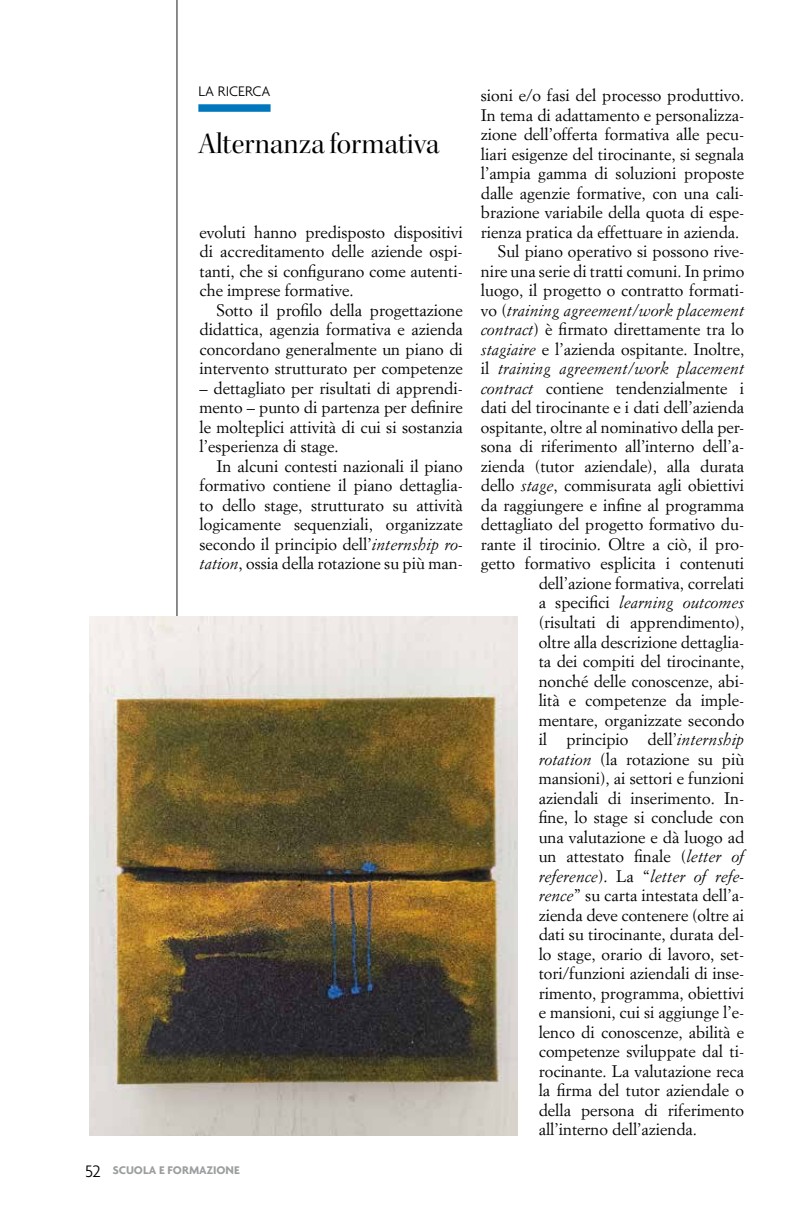
<style>
.page{position:relative;width:808px;height:1221px;background:#fff}
.page>*{position:absolute;margin:0;border:0;box-sizing:border-box;transform-origin:0 0}
.t1{font:30px "Kepler Std Disp";color:#000}
.t2{font:16.5px/19.5px "Simoncini Garamond";color:#000;text-align:justify}
.t3{font:italic 16.5px "Simoncini Garamond";color:#000}
.t4{font:300 15px "Agenda";color:#000}
.t5{font:700 12px "Agenda";color:#9c9e9f}
.s1{font-style:italic}
.s2{font-weight:300;font-size:18px;color:#000}
.s3{font-style:normal}
</style>
<div class="page">
<hr style="left:177px;top:0;width:1px;height:1135px;background:#000">
<div style="left:198px;top:104px;width:73px;height:8px;background:#0076bd"></div>
<img style="left:89px;top:617px;width:428px;height:518px">
<p class="t4" style="left:198px;top:82px;width:74px">LA RICERCA</p>
<h1 class="t1" style="left:198px;top:127px;width:242px">Alternanza formativa</h1>
<p class="t2" style="left:199px;top:222px;width:265px">evoluti hanno predisposto dispositivi di accreditamento delle aziende ospi&shy;tanti, che si configurano come autenti&shy;che imprese formative.</p>
<p class="t2" style="left:199px;top:300px;width:265px;text-indent:17px">Sotto il profilo della progettazione didattica, agenzia formativa e azienda concordano generalmente un piano di intervento strutturato per competenze</p>
<p class="t2" style="left:199px;top:378px;width:265px">– dettagliato per risultati di apprendi&shy;mento – punto di partenza per definire le molteplici attività di cui si sostanzia l’esperienza di stage.</p>
<p class="t2" style="left:199px;top:456px;width:265px;text-indent:17px">In alcuni contesti nazionali il piano formativo contiene il piano dettaglia&shy;to dello stage, strutturato su attività logicamente sequenziali, organizzate secondo il principio dell’<span class="s1">internship ro&shy;tation</span>, ossia della rotazione su più man-</p>
<p class="t5" style="left:85px;top:1162px;width:156px"><span class="s2">52</span> SCUOLA E FORMAZIONE</p>
<p class="t2" style="left:481px;top:85px;width:265px">sioni e/o fasi del processo produttivo.</p>
<p class="t2" style="left:481px;top:105px;width:265px">In tema di adattamento e personalizza-</p>
<p class="t2" style="left:481px;top:124px;width:265px">zione dell’offerta formativa alle pecu-</p>
<p class="t2" style="left:481px;top:144px;width:265px">liari esigenze del tirocinante, si segnala</p>
<p class="t2" style="left:481px;top:163px;width:265px">l’ampia gamma di soluzioni proposte</p>
<p class="t2" style="left:481px;top:183px;width:265px">dalle agenzie formative, con una cali-</p>
<p class="t2" style="left:481px;top:202px;width:265px">brazione variabile della quota di espe-</p>
<p class="t2" style="left:481px;top:222px;width:260px">rienza pratica da effettuare in azienda.</p>
<p class="t2" style="left:498px;top:241px;width:248px">Sul piano operativo si possono rive-</p>
<p class="t2" style="left:481px;top:261px;width:265px">nire una serie di tratti comuni. In primo</p>
<p class="t2" style="left:481px;top:280px;width:265px">luogo, il progetto o contratto formati-</p>
<p class="t3" style="left:481px;top:300px;width:265px"><span class="s3">vo (</span>training agreement/work placement</p>
<p class="t2" style="left:481px;top:319px;width:265px"><span class="s1">contract</span>) è firmato direttamente tra lo</p>
<p class="t2" style="left:481px;top:339px;width:265px"><span class="s1">stagiaire</span> e l’azienda ospitante. Inoltre,</p>
<p class="t3" style="left:481px;top:358px;width:265px"><span class="s3">il</span> training agreement/work placement</p>
<p class="t2" style="left:481px;top:378px;width:265px"><span class="s1">contract</span> contiene tendenzialmente i</p>
<p class="t2" style="left:481px;top:397px;width:265px">dati del tirocinante e i dati dell’azienda</p>
<p class="t2" style="left:481px;top:417px;width:265px">ospitante, oltre al nominativo della per-</p>
<p class="t2" style="left:481px;top:436px;width:265px">sona di riferimento all’interno dell’a-</p>
<p class="t2" style="left:481px;top:456px;width:265px">zienda (tutor aziendale), alla durata</p>
<p class="t2" style="left:481px;top:475px;width:265px">dello <span class="s1">stage</span>, commisurata agli obiettivi</p>
<p class="t2" style="left:481px;top:495px;width:265px">da raggiungere e infine al programma</p>
<p class="t2" style="left:481px;top:514px;width:265px">dettagliato del progetto formativo du-</p>
<p class="t2" style="left:481px;top:534px;width:265px">rante il tirocinio. Oltre a ciò, il pro-</p>
<p class="t2" style="left:481px;top:553px;width:265px">getto formativo esplicita i contenuti</p>
<p class="t2" style="left:539px;top:573px;width:207px">dell’azione formativa, correlati</p>
<p class="t3" style="left:539px;top:593px;width:207px"><span class="s3">a specifici</span> learning outcomes</p>
<p class="t2" style="left:539px;top:612px;width:207px">(risultati di apprendimento),</p>
<p class="t2" style="left:539px;top:631px;width:207px">oltre alla descrizione dettaglia-</p>
<p class="t2" style="left:539px;top:651px;width:207px">ta dei compiti del tirocinante,</p>
<p class="t2" style="left:539px;top:670px;width:207px">nonché delle conoscenze, abi-</p>
<p class="t2" style="left:539px;top:690px;width:207px">lità e competenze da imple-</p>
<p class="t2" style="left:539px;top:709px;width:207px">mentare, organizzate secondo</p>
<p class="t2" style="left:539px;top:729px;width:207px">il principio dell’<span class="s1">internship</span></p>
<p class="t2" style="left:539px;top:748px;width:207px"><span class="s1">rotation</span> (la rotazione su più</p>
<p class="t2" style="left:539px;top:768px;width:207px">mansioni), ai settori e funzioni</p>
<p class="t2" style="left:539px;top:787px;width:207px">aziendali di inserimento. In-</p>
<p class="t2" style="left:539px;top:807px;width:207px">fine, lo stage si conclude con</p>
<p class="t2" style="left:539px;top:826px;width:207px">una valutazione e dà luogo ad</p>
<p class="t2" style="left:539px;top:846px;width:207px">un attestato finale (<span class="s1">letter of</span></p>
<p class="t3" style="left:539px;top:866px;width:207px">reference<span class="s3">). La “</span>letter of refe-</p>
<p class="t2" style="left:539px;top:885px;width:207px"><span class="s1">rence</span>” su carta intestata dell’a-</p>
<p class="t2" style="left:539px;top:904px;width:207px">zienda deve contenere (oltre ai</p>
<p class="t2" style="left:539px;top:924px;width:207px">dati su tirocinante, durata del-</p>
<p class="t2" style="left:539px;top:943px;width:207px">lo stage, orario di lavoro, set-</p>
<p class="t2" style="left:539px;top:963px;width:207px">tori/funzioni aziendali di inse-</p>
<p class="t2" style="left:539px;top:982px;width:207px">rimento, programma, obiettivi</p>
<p class="t2" style="left:539px;top:1002px;width:207px">e mansioni, cui si aggiunge l’e-</p>
<p class="t2" style="left:539px;top:1021px;width:207px">lenco di conoscenze, abilità e</p>
<p class="t2" style="left:539px;top:1041px;width:207px">competenze sviluppate dal ti-</p>
<p class="t2" style="left:539px;top:1060px;width:207px">rocinante. La valutazione reca</p>
<p class="t2" style="left:539px;top:1080px;width:207px">la firma del tutor aziendale o</p>
<p class="t2" style="left:539px;top:1099px;width:207px">della persona di riferimento</p>
<p class="t2" style="left:539px;top:1119px;width:160px">all’interno dell’azienda.</p>
</div>
